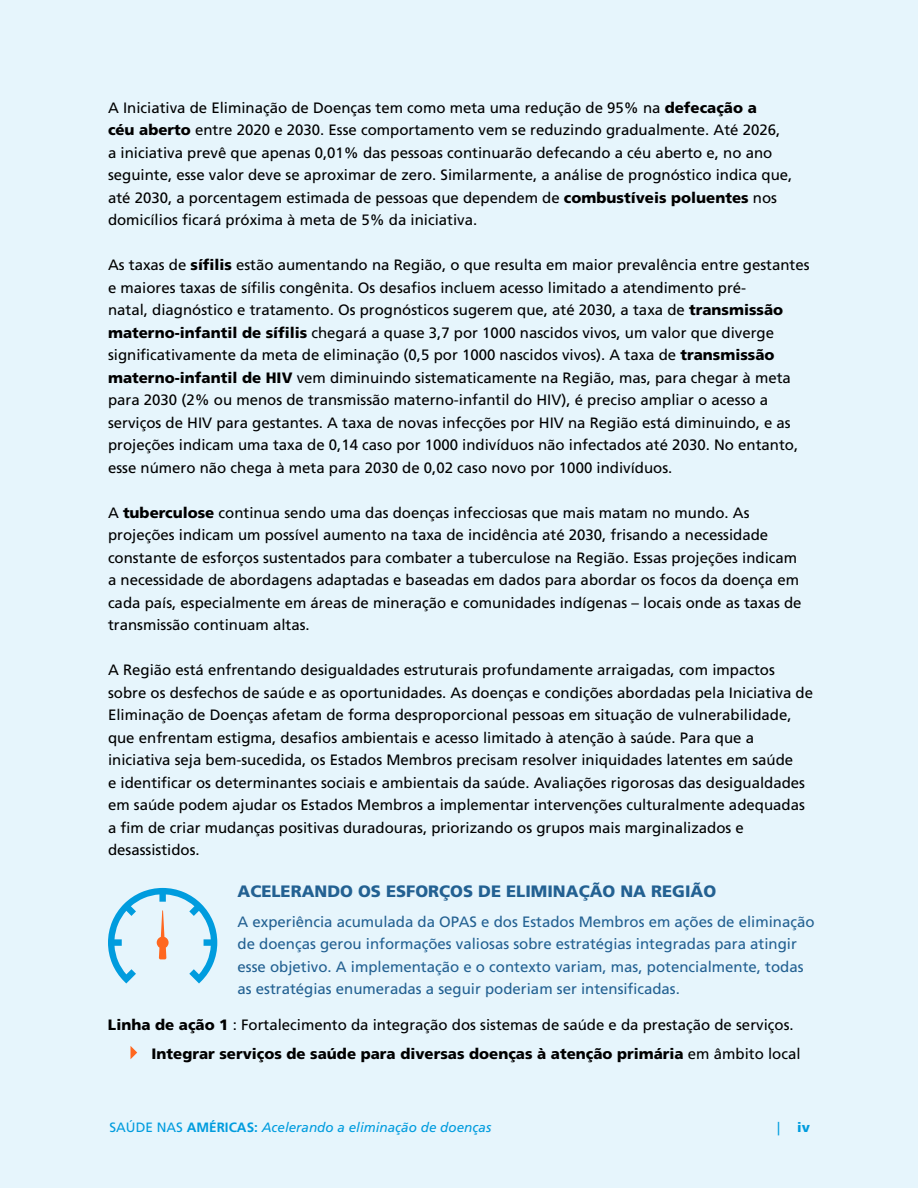
<style>
.page{position:relative;width:918px;height:1188px;background:#e6f5fc}
.page>*{position:absolute;margin:0;border:0;box-sizing:border-box;transform-origin:0 0}
.t1{font:900 16.5px "Frutiger LT Pro";color:#236192}
.t2{font:15px/22.5px "Frutiger LT Pro";color:#000}
.t3{font:15px/22.5px "Frutiger LT Pro";color:#236192}
.t4{font:italic 13.5px "Frutiger LT Pro";color:#009cde}
.t5{font:900 13.5px "Frutiger LT Pro";color:#009cde}
.t6{font:13.5px "Frutiger LT Pro";color:#009cde}
.s1{font-weight:900}
.s2{font-style:normal}
.s3{font-weight:700;font-style:normal}
</style>
<div class="page">
<svg style="left:130px;top:1046px;width:7px;height:13px"></svg>
<svg style="left:108px;top:888px;width:109px;height:95px"></svg>
<p class="t2" style="left:108px;top:96px;width:686px">A Iniciativa de Eliminação de Doenças tem como meta uma redução de 95% na <span class="s1">defecação a<br>céu aberto</span> entre 2020 e 2030. Esse comportamento vem se reduzindo gradualmente. Até 2026, a iniciativa prevê que apenas 0,01% das pessoas continuarão defecando a céu aberto e, no ano seguinte, esse valor deve se aproximar de zero. Similarmente, a análise de prognóstico indica que, até 2030, a porcentagem estimada de pessoas que dependem de <span class="s1">combustíveis poluentes</span> nos domicílios ficará próxima à meta de 5% da iniciativa.</p>
<p class="t2" style="left:108px;top:254px;width:703px">As taxas de <span class="s1">sífilis</span> estão aumentando na Região, o que resulta em maior prevalência entre gestantes e maiores taxas de sífilis congênita. Os desafios incluem acesso limitado a atendimento pré-<br>natal, diagnóstico e tratamento. Os prognósticos sugerem que, até 2030, a taxa de <span class="s1">transmissão materno-infantil de sífilis</span> chegará a quase 3,7 por 1000 nascidos vivos, um valor que diverge significativamente da meta de eliminação (0,5 por 1000 nascidos vivos). A taxa de <span class="s1">transmissão materno-infantil de HIV</span> vem diminuindo sistematicamente na Região, mas, para chegar à meta para 2030 (2% ou menos de transmissão materno-infantil do HIV), é preciso ampliar o acesso a serviços de HIV para gestantes. A taxa de novas infecções por HIV na Região está diminuindo, e as projeções indicam uma taxa de 0,14 caso por 1000 indivíduos não infectados até 2030. No entanto, esse número não chega à meta para 2030 de 0,02 caso novo por 1000 indivíduos.</p>
<p class="t2" style="left:108px;top:501px;width:695px">A <span class="s1">tuberculose</span> continua sendo uma das doenças infecciosas que mais matam no mundo. As projeções indicam um possível aumento na taxa de incidência até 2030, frisando a necessidade constante de esforços sustentados para combater a tuberculose na Região. Essas projeções indicam a necessidade de abordagens adaptadas e baseadas em dados para abordar os focos da doença em cada país, especialmente em áreas de mineração e comunidades indígenas – locais onde as taxas de transmissão continuam altas.</p>
<p class="t2" style="left:108px;top:659px;width:707px">A Região está enfrentando desigualdades estruturais profundamente arraigadas, com impactos sobre os desfechos de saúde e as oportunidades. As doenças e condições abordadas pela Iniciativa de Eliminação de Doenças afetam de forma desproporcional pessoas em situação de vulnerabilidade, que enfrentam estigma, desafios ambientais e acesso limitado à atenção à saúde. Para que a iniciativa seja bem-sucedida, os Estados Membros precisam resolver iniquidades latentes em saúde<br>e identificar os determinantes sociais e ambientais da saúde. Avaliações rigorosas das desigualdades em saúde podem ajudar os Estados Membros a implementar intervenções culturalmente adequadas a fim de criar mudanças positivas duradouras, priorizando os grupos mais marginalizados e desassistidos.</p>
<p class="t1" style="left:238px;top:882px;width:480px">ACELERANDO OS ESFORÇOS DE ELIMINAÇÃO NA REGIÃO</p>
<p class="t3" style="left:238px;top:910px;width:579px">A experiência acumulada da OPAS e dos Estados Membros em ações de eliminação de doenças gerou informações valiosas sobre estratégias integradas para atingir esse objetivo. A implementação e o contexto variam, mas, potencialmente, todas as estratégias enumeradas a seguir poderiam ser intensificadas.</p>
<p class="t2" style="left:152px;top:1010px;width:651px;line-height:29.2px;text-indent:-44px"><span class="s1">Linha de ação 1</span> : Fortalecimento da integração dos sistemas de saúde e da prestação de serviços.<br><span class="s1">Integrar serviços de saúde para diversas doenças à atenção primária</span> em âmbito local</p>
<p class="t4" style="left:110px;top:1119px;width:383px"><span class="s2">SAÚDE NAS</span> <span class="s3">AMÉRICAS:</span> Acelerando a eliminação de doenças</p>
<p class="t6" style="left:777px;top:1119px;width:4px">|</p>
<p class="t5" style="left:797px;top:1119px;width:14px">iv</p>
</div>
